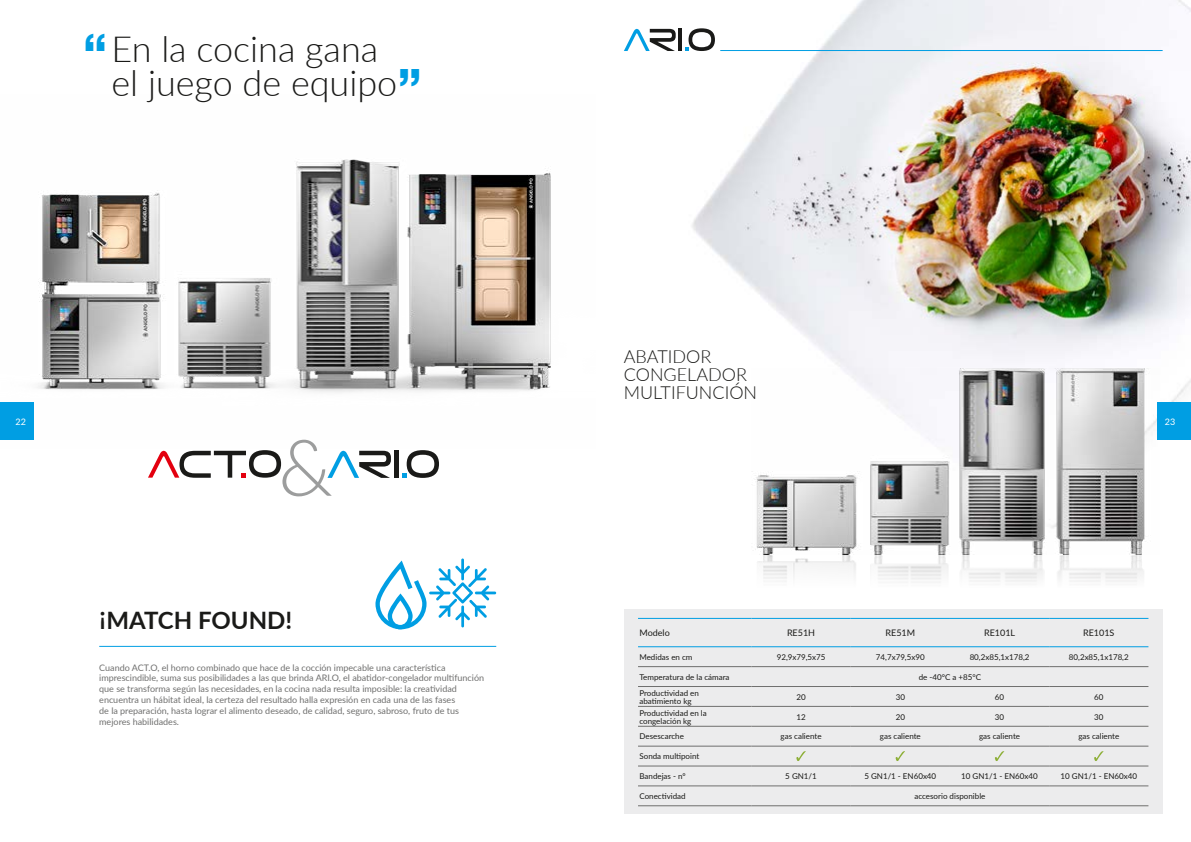
<style>
.page{position:relative;width:1191px;height:842px;background:#fff}
.page>*{position:absolute;margin:0;border:0;box-sizing:border-box;transform-origin:0 0}
.t1{font:800 48px "Helvetica Neue LT Std";color:#009ee3}
.t2{font:300 36px/34px "Lato";color:#1a1a18}
.t3{font:700 24px "Lato";color:#1a1a18}
.t4{font:300 18px/18px "Lato";color:#1a1a18}
.t5{font:9px/10.8px "Lato";color:#6f6f6e}
.t6{font:9px "Lato";color:#1a1a18}
.t7{font:9px "Lato";color:#fff}
.t8{font:8px/8px "Lato";color:#1a1a18}
.s1{font-family:"Helvetica Neue LT Std";font-weight:800;font-size:48px;color:#009ee3}
</style>
<div class="page">
<img style="left:650px;top:0;width:541px;height:402px">
<img style="left:37px;top:159px;width:514px;height:281px">
<svg style="left:624px;top:29px;width:51px;height:22px"></svg>
<svg style="left:684px;top:28px;width:31px;height:23px"></svg>
<hr style="left:678px;top:29px;width:4px;height:22px;background:#1a1a18">
<div style="left:624px;top:609px;width:538px;height:205px;background:#ececed"></div>
<img style="left:751px;top:369px;width:408px;height:214px">
<svg style="left:402px;top:450px;width:37px;height:28px"></svg>
<div style="left:394px;top:451px;width:5px;height:27px;background:#1a1a18"></div>
<svg style="left:148px;top:440px;width:243px;height:56px"></svg>
<hr style="left:99px;top:646px;width:397px;height:1px;background:#009ee3">
<hr style="left:720px;top:50px;width:442px;height:1px;background:#009ee3">
<svg style="left:375px;top:558px;width:121px;height:71px"></svg>
<hr style="left:638px;top:618px;width:113px;height:1px;background:#009ee3">
<hr style="left:751px;top:618px;width:99px;height:1px;background:#009ee3">
<hr style="left:850px;top:618px;width:100px;height:1px;background:#009ee3">
<hr style="left:950px;top:618px;width:99px;height:1px;background:#009ee3">
<hr style="left:1049px;top:618px;width:99px;height:1px;background:#009ee3">
<hr style="left:638px;top:646px;width:113px;height:1px;background:#009ee3">
<hr style="left:751px;top:646px;width:99px;height:1px;background:#009ee3">
<hr style="left:850px;top:646px;width:100px;height:1px;background:#009ee3">
<hr style="left:950px;top:646px;width:99px;height:1px;background:#009ee3">
<hr style="left:1049px;top:646px;width:99px;height:1px;background:#009ee3">
<hr style="left:638px;top:666px;width:113px;height:1px;background:#6f6f6e">
<hr style="left:751px;top:666px;width:99px;height:1px;background:#6f6f6e">
<hr style="left:850px;top:666px;width:100px;height:1px;background:#6f6f6e">
<hr style="left:950px;top:666px;width:99px;height:1px;background:#6f6f6e">
<hr style="left:1049px;top:666px;width:99px;height:1px;background:#6f6f6e">
<hr style="left:638px;top:686px;width:113px;height:1px;background:#6f6f6e">
<hr style="left:751px;top:686px;width:99px;height:1px;background:#6f6f6e">
<hr style="left:850px;top:686px;width:100px;height:1px;background:#6f6f6e">
<hr style="left:950px;top:686px;width:99px;height:1px;background:#6f6f6e">
<hr style="left:1049px;top:686px;width:99px;height:1px;background:#6f6f6e">
<hr style="left:638px;top:706px;width:113px;height:1px;background:#6f6f6e">
<hr style="left:751px;top:706px;width:99px;height:1px;background:#6f6f6e">
<hr style="left:850px;top:706px;width:100px;height:1px;background:#6f6f6e">
<hr style="left:950px;top:706px;width:99px;height:1px;background:#6f6f6e">
<hr style="left:1049px;top:706px;width:99px;height:1px;background:#6f6f6e">
<hr style="left:638px;top:726px;width:113px;height:1px;background:#6f6f6e">
<hr style="left:751px;top:726px;width:99px;height:1px;background:#6f6f6e">
<hr style="left:850px;top:726px;width:100px;height:1px;background:#6f6f6e">
<hr style="left:950px;top:726px;width:99px;height:1px;background:#6f6f6e">
<hr style="left:1049px;top:726px;width:99px;height:1px;background:#6f6f6e">
<hr style="left:638px;top:746px;width:113px;height:1px;background:#6f6f6e">
<hr style="left:751px;top:746px;width:99px;height:1px;background:#6f6f6e">
<hr style="left:850px;top:746px;width:100px;height:1px;background:#6f6f6e">
<hr style="left:950px;top:746px;width:99px;height:1px;background:#6f6f6e">
<hr style="left:1049px;top:746px;width:99px;height:1px;background:#6f6f6e">
<hr style="left:638px;top:766px;width:113px;height:1px;background:#6f6f6e">
<hr style="left:751px;top:766px;width:99px;height:1px;background:#6f6f6e">
<hr style="left:850px;top:766px;width:100px;height:1px;background:#6f6f6e">
<hr style="left:950px;top:766px;width:99px;height:1px;background:#6f6f6e">
<hr style="left:1049px;top:766px;width:99px;height:1px;background:#6f6f6e">
<hr style="left:638px;top:786px;width:113px;height:1px;background:#6f6f6e">
<hr style="left:751px;top:786px;width:99px;height:1px;background:#6f6f6e">
<hr style="left:850px;top:786px;width:100px;height:1px;background:#6f6f6e">
<hr style="left:950px;top:786px;width:99px;height:1px;background:#6f6f6e">
<hr style="left:1049px;top:786px;width:99px;height:1px;background:#6f6f6e">
<hr style="left:638px;top:805px;width:113px;height:1px;background:#6f6f6e">
<hr style="left:751px;top:805px;width:99px;height:1px;background:#6f6f6e">
<hr style="left:850px;top:805px;width:100px;height:1px;background:#6f6f6e">
<hr style="left:950px;top:805px;width:99px;height:1px;background:#6f6f6e">
<hr style="left:1049px;top:805px;width:99px;height:1px;background:#6f6f6e">
<svg style="left:796px;top:751px;width:10px;height:10px"></svg>
<svg style="left:895px;top:751px;width:10px;height:10px"></svg>
<svg style="left:995px;top:751px;width:9px;height:10px"></svg>
<svg style="left:1094px;top:751px;width:9px;height:10px"></svg>
<div style="left:0;top:402px;width:34px;height:38px;background:#009ee3"></div>
<div style="left:1156px;top:402px;width:35px;height:38px;background:#009ee3"></div>
<h2 class="t2" style="left:111px;top:31px;width:287px;text-indent:-28px"><span class="s1">“</span>En la cocina gana el juego de equipo</h2>
<h1 class="t1" style="left:422px;top:98px;width:25px;rotate:-180deg">“</h1>
<h3 class="t4" style="left:624px;top:347px;width:135px">ABATIDOR<br>CONGELADOR<br>MULTIFUNCIÓN</h3>
<p class="t7" style="left:16px;top:415px;width:12px">22</p>
<p class="t7" style="left:1165px;top:415px;width:12px">23</p>
<h3 class="t3" style="left:99px;top:603px;width:194px">¡MATCH FOUND!</h3>
<p class="t5" style="left:99px;top:662px;width:386px">Cuando ACT.O, el horno combinado que hace de la cocción impecable una característica imprescindible, suma sus posibilidades a las que brinda ARI.O, el abatidor-congelador multifunción que se transforma según las necesidades, en la cocina nada resulta imposible: la creatividad encuentra un hábitat ideal, la certeza del resultado halla expresión en cada una de las fases<br>de la preparación, hasta lograr el alimento deseado, de calidad, seguro, sabroso, fruto de tus mejores habilidades.</p>
<p class="t6" style="left:639px;top:626px;width:32px">Modelo</p>
<p class="t6" style="left:787px;top:626px;width:30px">RE51H</p>
<p class="t6" style="left:885px;top:626px;width:31px">RE51M</p>
<p class="t6" style="left:984px;top:626px;width:33px">RE101L</p>
<p class="t6" style="left:1083px;top:626px;width:33px">RE101S</p>
<p class="t8" style="left:639px;top:653px;width:55px">Medidas en cm</p>
<p class="t8" style="left:776px;top:653px;width:50px">92,9x79,5x75</p>
<p class="t8" style="left:876px;top:653px;width:50px">74,7x79,5x90</p>
<p class="t8" style="left:969px;top:653px;width:61px">80,2x85,1x178,2</p>
<p class="t8" style="left:1069px;top:653px;width:61px">80,2x85,1x178,2</p>
<p class="t8" style="left:639px;top:672px;width:92px">Temperatura de la cámara</p>
<p class="t8" style="left:918px;top:672px;width:64px">de -40°C a +85°C</p>
<p class="t8" style="left:639px;top:688px;width:61px">Productividad en abatimiento kg</p>
<p class="t8" style="left:796px;top:692px;width:11px">20</p>
<p class="t8" style="left:895px;top:692px;width:11px">30</p>
<p class="t8" style="left:995px;top:692px;width:11px">60</p>
<p class="t8" style="left:1094px;top:692px;width:11px">60</p>
<p class="t8" style="left:639px;top:708px;width:69px">Productividad en la congelación kg</p>
<p class="t8" style="left:796px;top:712px;width:11px">12</p>
<p class="t8" style="left:895px;top:712px;width:11px">20</p>
<p class="t8" style="left:995px;top:712px;width:11px">30</p>
<p class="t8" style="left:1094px;top:712px;width:11px">30</p>
<p class="t8" style="left:639px;top:732px;width:46px">Desescarche</p>
<p class="t8" style="left:780px;top:732px;width:42px">gas caliente</p>
<p class="t8" style="left:880px;top:732px;width:42px">gas caliente</p>
<p class="t8" style="left:979px;top:732px;width:42px">gas caliente</p>
<p class="t8" style="left:1078px;top:732px;width:42px">gas caliente</p>
<p class="t8" style="left:639px;top:752px;width:61px">Sonda multipoint</p>
<p class="t8" style="left:639px;top:772px;width:48px">Bandejas - nº</p>
<p class="t8" style="left:785px;top:772px;width:33px">5 GN1/1</p>
<p class="t8" style="left:864px;top:772px;width:73px">5 GN1/1 - EN60x40</p>
<p class="t8" style="left:961px;top:772px;width:78px">10 GN1/1 - EN60x40</p>
<p class="t8" style="left:1060px;top:772px;width:78px">10 GN1/1 - EN60x40</p>
<p class="t8" style="left:639px;top:792px;width:48px">Conectividad</p>
<p class="t8" style="left:914px;top:792px;width:72px">accesorio disponible</p>
</div>
